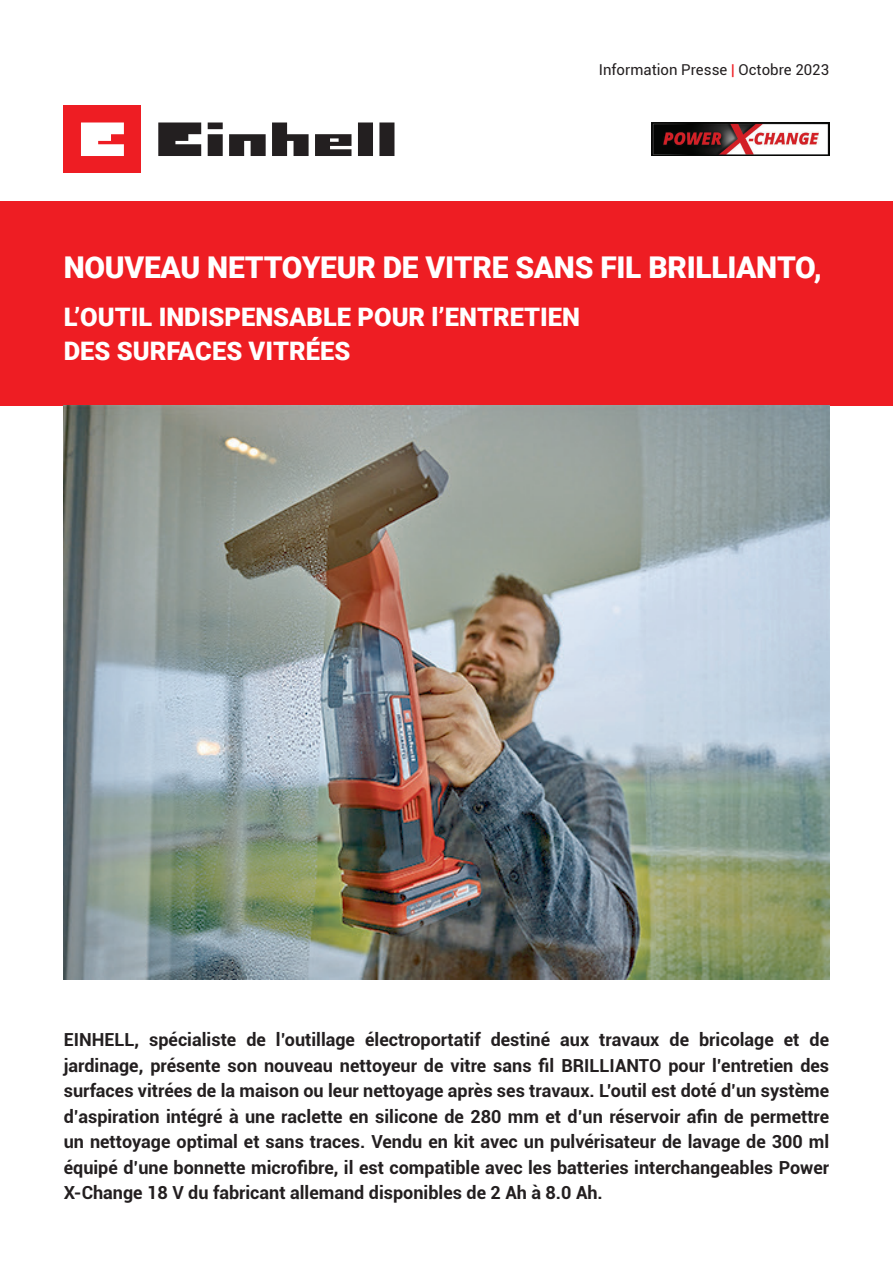
<style>
.page{position:relative;width:893px;height:1263px;background:#fff}
.page>*{position:absolute;margin:0;border:0;box-sizing:border-box;transform-origin:0 0}
.t1{font:900 30px "Roboto";letter-spacing:-.01em;color:#fff}
.t2{font:900 25.5px/34.5px "Roboto";color:#fff}
.t3{font:700 18px/25.5px "Roboto";color:#231f20;text-align:justify}
.t4{font:15px "Roboto";color:#231f20}
.s1{color:#ee1d23}
</style>
<div class="page">
<div style="left:0;top:201px;width:893px;height:204px;background:#ee1d23"></div>
<div style="left:64px;top:106px;width:77px;height:67px;background:#ee1d23"></div>
<svg style="left:81px;top:122px;width:43px;height:34px"></svg>
<svg style="left:158px;top:122px;width:236px;height:34px"></svg>
<img style="left:651px;top:123px;width:178px;height:33px">
<img style="left:64px;top:405px;width:765px;height:574px">
<p class="t4" style="left:599px;top:59px;width:232px">Information Presse <span class="s1">|</span> Octobre 2023</p>
<p class="t1" style="left:64px;top:247px;width:760px">NOUVEAU NETTOYEUR DE VITRE SANS FIL BRILLIANTO,</p>
<p class="t2" style="left:64px;top:298px;width:518px">L’OUTIL INDISPENSABLE POUR l’ENTRETIEN<br>DES SURFACES VITRÉES</p>
<p class="t3" style="left:64px;top:1026px;width:767px">EINHELL, spécialiste de l’outillage électroportatif destiné aux travaux de bricolage et de jardinage, présente son nouveau nettoyeur de vitre sans fil BRILLIANTO pour l’entretien des surfaces vitrées de la maison ou leur nettoyage après ses travaux. L’outil est doté d’un système d’aspiration intégré à une raclette en silicone de 280 mm et d’un réservoir afin de permettre un nettoyage optimal et sans traces. Vendu en kit avec un pulvérisateur de lavage de 300 ml équipé d’une bonnette microfibre, il est compatible avec les batteries interchangeables Power X-Change 18 V du fabricant allemand disponibles de 2 Ah à 8.0 Ah.</p>
</div>
